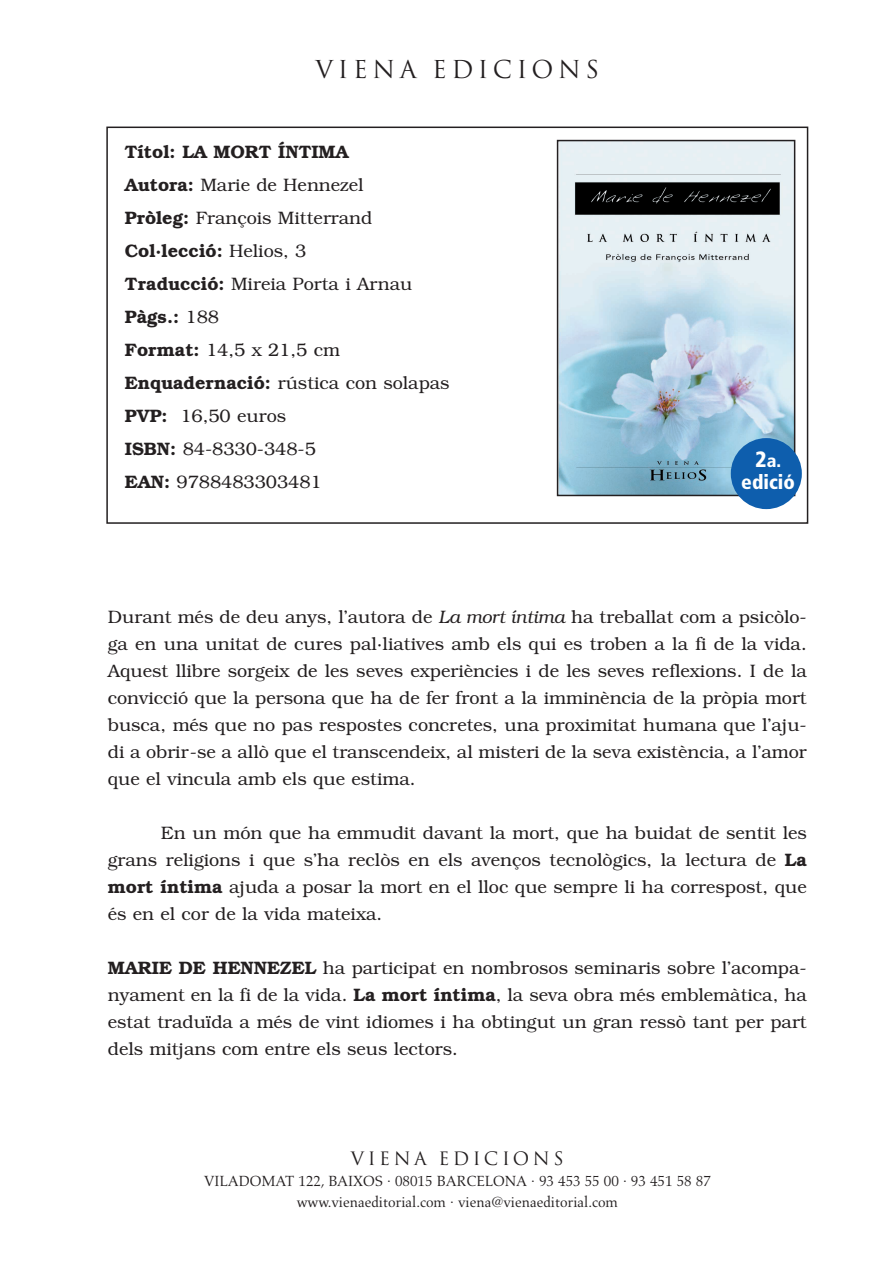
<style>
.page{position:relative;width:893px;height:1263px;background:#fff}
.page>*{position:absolute;margin:0;border:0;box-sizing:border-box;transform-origin:0 0}
.t1{font:24px "Trajan";letter-spacing:.195em;color:#231f20}
.t2{font:900 condensed 19.95px "Frutiger";color:#fff}
.t3{font:300 18px/27px "Bookman";color:#231f20;text-align:justify}
.t4{font:18px "Trajan";letter-spacing:.195em;color:#231f20}
.t5{font:900 condensed 18px "Frutiger";color:#fff}
.t6{font:15px/21px "Aldus";color:#231f20;text-align:center}
.s1{font-weight:600}
.s2{font-size:22.05px}
.s3{font-style:italic}
</style>
<div class="page">
<div style="left:106px;top:127px;width:702px;height:397px;border:2px solid #231f20"></div>
<img style="left:560px;top:143px;width:232px;height:350px">
<div style="left:557px;top:140px;width:238px;height:356px;border:2px solid #231f20"></div>
<div style="left:730px;top:438px;width:71px;height:71px;background:#0e5ead;border-radius:50%"></div>
<h1 class="t1" style="left:315px;top:56px;width:285px">VIENA EDICIONS</h1>
<p class="t3" style="left:125px;top:137px;width:326px;line-height:33px;text-align:left"><span class="s1">Títol: LA MORT ÍNTIMA<br>Autora:</span> Marie de Hennezel<br><span class="s1">Pròleg:</span> François Mitterrand<br><span class="s1">Col·lecció:</span> Helios, 3<br><span class="s1">Traducció:</span> Mireia Porta i Arnau<br><span class="s1">Pàgs.:</span> 188<br><span class="s1">Format:</span> 14,5 x 21,5 cm<br><span class="s1">Enquadernació:</span> rústica con solapas<br><span class="s1">PVP:</span> 16,50 euros<br><span class="s1">ISBN:</span> 84-8330-348-5<br><span class="s1">EAN:</span> 9788483303481</p>
<p class="t5" style="left:755px;top:453px;width:27px"><span class="s2">2</span>a.</p>
<p class="t2" style="left:741px;top:474px;width:55px">edició</p>
<p class="t3" style="left:108px;top:605px;width:700px">Durant més de deu anys, l’autora de <span class="s3">La mort íntima</span> ha treballat com a psicòlo&shy;ga en una unitat de cures pal·liatives amb els qui es troben a la fi de la vida.<br>Aquest llibre sorgeix de les seves experiències i de les seves reflexions. I de la convicció que la persona que ha de fer front a la imminència de la pròpia mort busca, més que no pas respostes concretes, una proximitat humana que l’aju&shy;di a obrir-se a allò que el transcendeix, al misteri de la seva existència, a l’amor que el vincula amb els que estima.</p>
<p class="t3" style="left:108px;top:821px;width:700px;text-indent:53px">En un món que ha emmudit davant la mort, que ha buidat de sentit les grans religions i que s’ha reclòs en els avenços tecnològics, la lectura de <span class="s1">La mort íntima</span> ajuda a posar la mort en el lloc que sempre li ha correspost, que és en el cor de la vida mateixa.</p>
<p class="t3" style="left:108px;top:956px;width:700px"><span class="s1">MARIE DE HENNEZEL</span> ha participat en nombrosos seminaris sobre l’acompa&shy;nyament en la fi de la vida. <span class="s1">La mort íntima</span>, la seva obra més emblemàtica, ha estat traduïda a més de vint idiomes i ha obtingut un gran ressò tant per part dels mitjans com entre els seus lectors.</p>
<p class="t4" style="left:351px;top:1149px;width:214px">VIENA EDICIONS</p>
<p class="t6" style="left:204px;top:1172px;width:508px">VILADOMAT 122, BAIXOS · 08015 BARCELONA · 93 453 55 00 · 93 451 58 87 www.vienaeditorial.com · viena@vienaeditorial.com</p>
</div>
